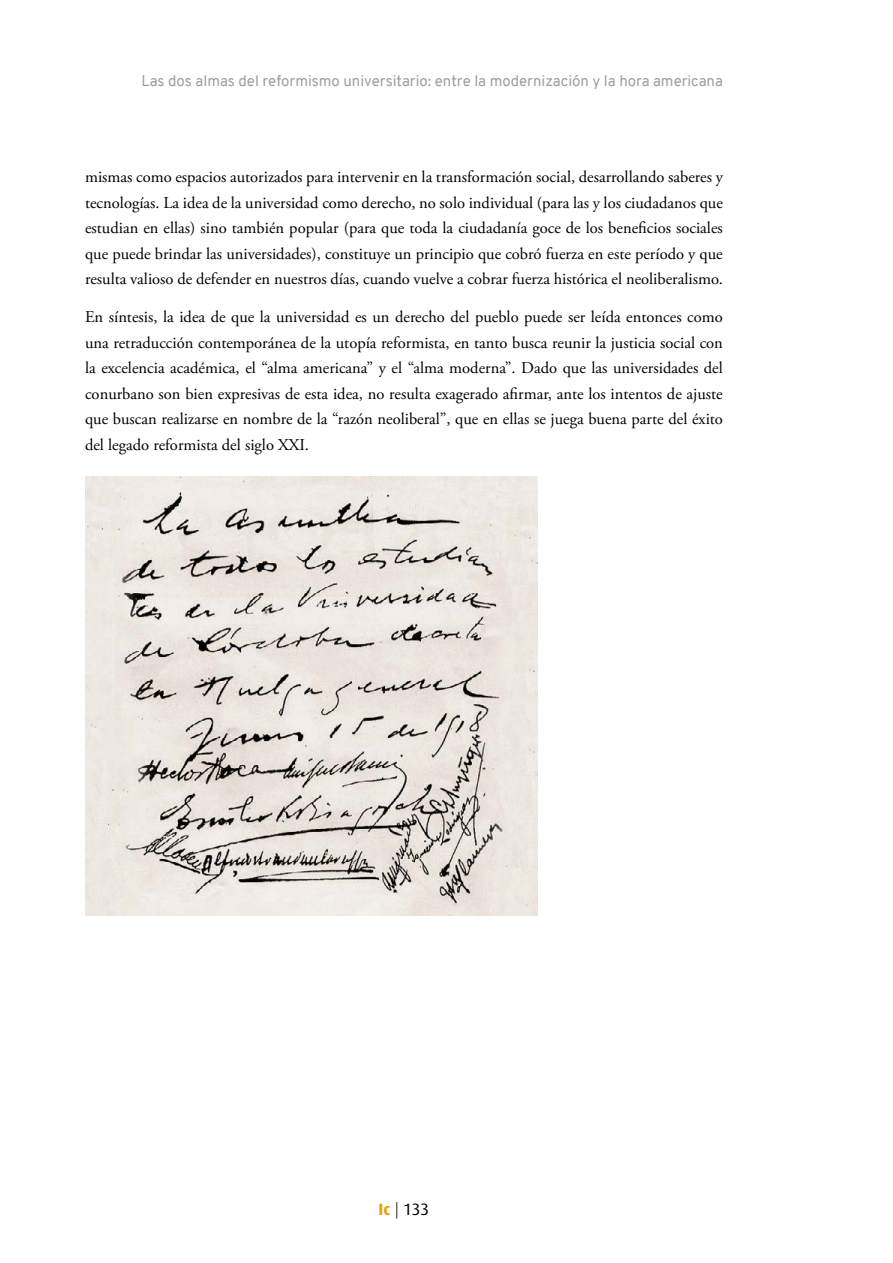
<style>
.page{position:relative;width:893px;height:1263px;background:#fff}
.page>*{position:absolute;margin:0;border:0;box-sizing:border-box;transform-origin:0 0}
.t1{font:16.5px/25.5px "Adobe Garamond Pro";color:#000;text-align:justify}
.t2{font:16.5px "Dax";color:#000}
.t3{font:15px "Overpass";color:#9d9d9c}
.s1{font-weight:700;color:#e3a200}
.s2{font-weight:300}
</style>
<div class="page">
<img style="left:85px;top:477px;width:453px;height:438px">
<p class="t3" style="left:141px;top:71px;width:583px">Las dos almas del reformismo universitario: entre la modernización y la hora americana</p>
<p class="t1" style="left:85px;top:165px;width:639px">mismas como espacios autorizados para intervenir en la transformación social, desarrollando saberes y tecnologías. La idea de la universidad como derecho, no solo individual (para las y los ciudadanos que estudian en ellas) sino también popular (para que toda la ciudadanía goce de los beneficios sociales que puede brindar las universidades), constituye un principio que cobró fuerza en este período y que resulta valioso de defender en nuestros días, cuando vuelve a cobrar fuerza histórica el neoliberalismo.</p>
<p class="t1" style="left:85px;top:305px;width:639px">En síntesis, la idea de que la universidad es un derecho del pueblo puede ser leída entonces como una retraducción contemporánea de la utopía reformista, en tanto busca reunir la justicia social con la excelencia académica, el “alma americana” y el “alma moderna”. Dado que las universidades del conurbano son bien expresivas de esta idea, no resulta exagerado afirmar, ante los intentos de ajuste que buscan realizarse en nombre de la “razón neoliberal”, que en ellas se juega buena parte del éxito del legado reformista del siglo XXI.</p>
<p class="t2" style="left:379px;top:1200px;width:52px"><span class="s1">Ic</span> <span class="s2">|</span> 133</p>
</div>
